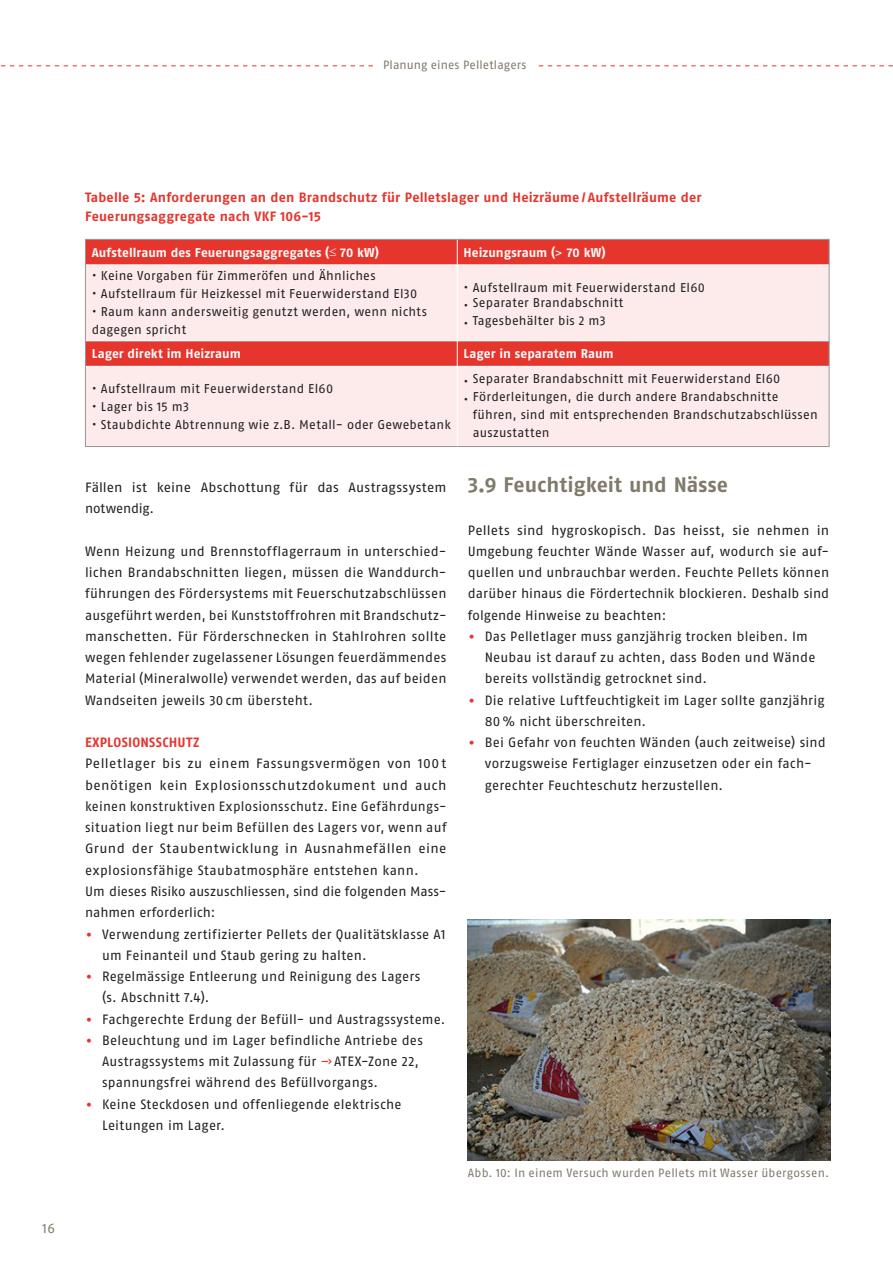
<style>
.page{position:relative;width:893px;height:1263px;background:#fff}
.page>*{position:absolute;margin:0;border:0;box-sizing:border-box;transform-origin:0 0}
.Unterkapitel_Inhaltsverzeichnis{font:700 21px "Fago No Lf";color:#817a6b}
.Copy_neu{font:13.5px/21.3px "Fago No Lf";letter-spacing:.015em;color:#231f20}
.Copy_neu-2{font:700 13.5px/19.5px "Fago No Lf";letter-spacing:.015em;color:#e5352c}
.t1{font:13.5px "Fago No Lf";color:#817a6b}
.Fließ{font:12.75px/18px "Fago No Lf";letter-spacing:.015em;color:#231f20}
.Fließ-2{font:700 12.75px "Fago No Lf";letter-spacing:.005em;color:#fff}
.Copy_neu-3{font:12px "Fago No Lf";letter-spacing:.015em;color:#817a6b}
.Fließ-3{font:12px "Fago No Lf";letter-spacing:.005em;color:#817a6b}
.s1{font-weight:400;font-size:11.55px}
.s2{font-size:19.5px;color:#e5352c}
.s3{color:#e5352c}
</style>
<div class="page">
<div style="left:86px;top:240px;width:743px;height:25px;background:#e5352c"></div>
<svg style="left:86px;top:266px;width:743px;height:180px;background:#f8d2d0"></svg>
<hr style="left:86px;top:341px;width:371px;height:1px;background:#fff">
<hr style="left:457px;top:341px;width:372px;height:1px;background:#fff">
<hr style="left:85px;top:239px;width:372px;height:1px;background:#939598">
<svg style="left:85px;top:240px;width:1px;height:25px"></svg>
<hr style="left:457px;top:239px;width:372px;height:1px;background:#939598">
<hr style="left:85px;top:265px;width:1px;height:76px;background:#939598">
<svg style="left:85px;top:341px;width:1px;height:25px"></svg>
<svg style="left:457px;top:240px;width:1px;height:25px"></svg>
<hr style="left:457px;top:265px;width:1px;height:76px;background:#fff">
<svg style="left:457px;top:341px;width:1px;height:25px"></svg>
<svg style="left:829px;top:240px;width:1px;height:25px"></svg>
<hr style="left:829px;top:265px;width:1px;height:76px;background:#939598">
<svg style="left:829px;top:341px;width:1px;height:25px"></svg>
<hr style="left:85px;top:366px;width:1px;height:80px;background:#939598">
<hr style="left:86px;top:366px;width:371px;height:1px;background:#fff">
<hr style="left:457px;top:366px;width:372px;height:1px;background:#fff">
<hr style="left:457px;top:367px;width:1px;height:79px;background:#fff">
<hr style="left:829px;top:366px;width:1px;height:80px;background:#939598">
<hr style="left:85px;top:446px;width:372px;height:1px;background:#939598">
<hr style="left:457px;top:446px;width:372px;height:1px;background:#939598">
<svg style="left:0;top:65px;width:893px;height:1px"></svg>
<div style="left:375px;top:60px;width:160px;height:22px;background:#fff"></div>
<img style="left:468px;top:919px;width:362px;height:242px">
<p class="Fließ-3" style="left:383px;top:58px;width:145px">Planung eines Pelletlagers</p>
<p class="t1" style="left:43px;top:1221px;width:14px">16</p>
<p class="Copy_neu-2" style="left:85px;top:187px;width:618px">Tabelle 5: Anforderungen an den Brandschutz für Pelletslager und Heizräume / Aufstellräume der<br>Feuerungsaggregate nach VKF 106-15</p>
<p class="Fließ-2" style="left:92px;top:245px;width:289px">Aufstellraum des Feuerungsaggregates (≤ 70 kW)</p>
<p class="Fließ-2" style="left:464px;top:245px;width:143px">Heizungsraum (<span class="s1">&gt;</span> 70 kW)</p>
<p class="Fließ" style="left:92px;top:267px;width:285px">• Keine Vorgaben für Zimmeröfen und Ähnliches</p>
<p class="Fließ" style="left:92px;top:285px;width:327px">• Aufstellraum für Heizkessel mit Feuerwiderstand El30</p>
<p class="Fließ" style="left:92px;top:303px;width:337px">• Raum kann andersweitig genutzt werden, wenn nichts dagegen spricht</p>
<p class="Fließ" style="left:464px;top:278px;width:243px">• Aufstellraum mit Feuerwiderstand El60</p>
<p class="Fließ" style="left:464px;top:293px;width:161px">• Separater Brandabschnitt</p>
<p class="Fließ" style="left:464px;top:311px;width:144px">• Tagesbehälter bis 2 m3</p>
<p class="Fließ-2" style="left:92px;top:346px;width:151px">Lager direkt im Heizraum</p>
<p class="Fließ-2" style="left:464px;top:346px;width:152px">Lager in separatem Raum</p>
<p class="Fließ" style="left:92px;top:379px;width:243px">• Aufstellraum mit Feuerwiderstand El60</p>
<p class="Fließ" style="left:92px;top:397px;width:99px">• Lager bis 15 m3</p>
<p class="Fließ" style="left:92px;top:415px;width:361px">• Staubdichte Abtrennung wie z.B. Metall- oder Gewebetank</p>
<p class="Fließ" style="left:464px;top:370px;width:318px">• Separater Brandabschnitt mit Feuerwiderstand El60</p>
<p class="Fließ" style="left:473px;top:388px;width:346px;text-indent:-9px">• Förderleitungen, die durch andere Brandabschnitte führen, sind mit entsprechenden Brandschutzabschlüssen auszustatten</p>
<p class="Copy_neu" style="left:85px;top:476px;width:363px">Fällen ist keine Abschottung für das Austragssystem notwendig.</p>
<p class="Copy_neu" style="left:85px;top:540px;width:363px;text-align:justify">Wenn Heizung und Brennstofflagerraum in unterschied&shy;lichen Brandabschnitten liegen, müssen die Wanddurch&shy;führungen des Fördersystems mit Feuerschutzabschlüssen ausgeführt werden, bei Kunststoffrohren mit Brandschutz&shy;manschetten. Für Förderschnecken in Stahlrohren sollte wegen fehlender zugelassener Lösungen feuerdämmendes Material (Mineralwolle) verwendet werden, das auf beiden Wandseiten jeweils 30 cm übersteht.</p>
<p class="Copy_neu-2" style="left:85px;top:732px;width:116px">EXPLOSIONSSCHUTZ</p>
<p class="Copy_neu" style="left:85px;top:753px;width:363px;text-align:justify">Pelletlager bis zu einem Fassungsvermögen von 100 t benötigen kein Explosionsschutzdokument und auch keinen konstruktiven Explosionsschutz. Eine Gefährdungs&shy;situation liegt nur beim Befüllen des Lagers vor, wenn auf Grund der Staubentwicklung in Ausnahmefällen eine explosionsfähige Staubatmosphäre entstehen kann.</p>
<p class="Copy_neu" style="left:85px;top:880px;width:363px">Um dieses Risiko auszuschliessen, sind die folgenden Mass&shy;nahmen erforderlich:</p>
<p class="Copy_neu" style="left:102px;top:923px;width:345px;text-indent:-17px"><span class="s2">•</span> Verwendung zertifizierter Pellets der Qualitätsklasse A1 um Feinanteil und Staub gering zu halten.</p>
<p class="Copy_neu" style="left:102px;top:965px;width:320px;text-indent:-17px"><span class="s2">•</span> Regelmässige Entleerung und Reinigung des Lagers (s. Abschnitt 7.4).</p>
<p class="Copy_neu" style="left:85px;top:1008px;width:362px"><span class="s2">•</span> Fachgerechte Erdung der Befüll- und Austragssysteme.</p>
<p class="Copy_neu" style="left:102px;top:1029px;width:322px;text-indent:-17px"><span class="s2">•</span> Beleuchtung und im Lager befindliche Antriebe des<br>Austragssystems mit Zulassung für <span class="s3">–›</span> ATEX-Zone 22, spannungsfrei während des Befüllvorgangs.</p>
<p class="Copy_neu" style="left:102px;top:1093px;width:301px;text-indent:-17px"><span class="s2">•</span> Keine Steckdosen und offenliegende elektrische<br>Leitungen im Lager.</p>
<p class="Unterkapitel_Inhaltsverzeichnis" style="left:468px;top:472px;width:262px">3.9 Feuchtigkeit und Nässe</p>
<p class="Copy_neu" style="left:468px;top:519px;width:363px;text-align:justify">Pellets sind hygroskopisch. Das heisst, sie nehmen in Umgebung feuchter Wände Wasser auf, wodurch sie auf&shy;quellen und unbrauchbar werden. Feuchte Pellets können darüber hinaus die Fördertechnik blockieren. Deshalb sind folgende Hinweise zu beachten:</p>
<p class="Copy_neu" style="left:485px;top:625px;width:332px;text-indent:-17px"><span class="s2">•</span> Das Pelletlager muss ganzjährig trocken bleiben. Im<br>Neubau ist darauf zu achten, dass Boden und Wände bereits vollständig getrocknet sind.</p>
<p class="Copy_neu" style="left:485px;top:689px;width:341px;text-indent:-17px"><span class="s2">•</span> Die relative Luftfeuchtigkeit im Lager sollte ganzjährig<br>80% nicht überschreiten.</p>
<p class="Copy_neu" style="left:485px;top:732px;width:343px;text-indent:-17px"><span class="s2">•</span> Bei Gefahr von feuchten Wänden (auch zeitweise) sind vorzugsweise Fertiglager einzusetzen oder ein fach&shy;gerechter Feuchteschutz herzustellen.</p>
<p class="Copy_neu-3" style="left:468px;top:1166px;width:363px">Abb. 10: In einem Versuch wurden Pellets mit Wasser übergossen.</p>
</div>
